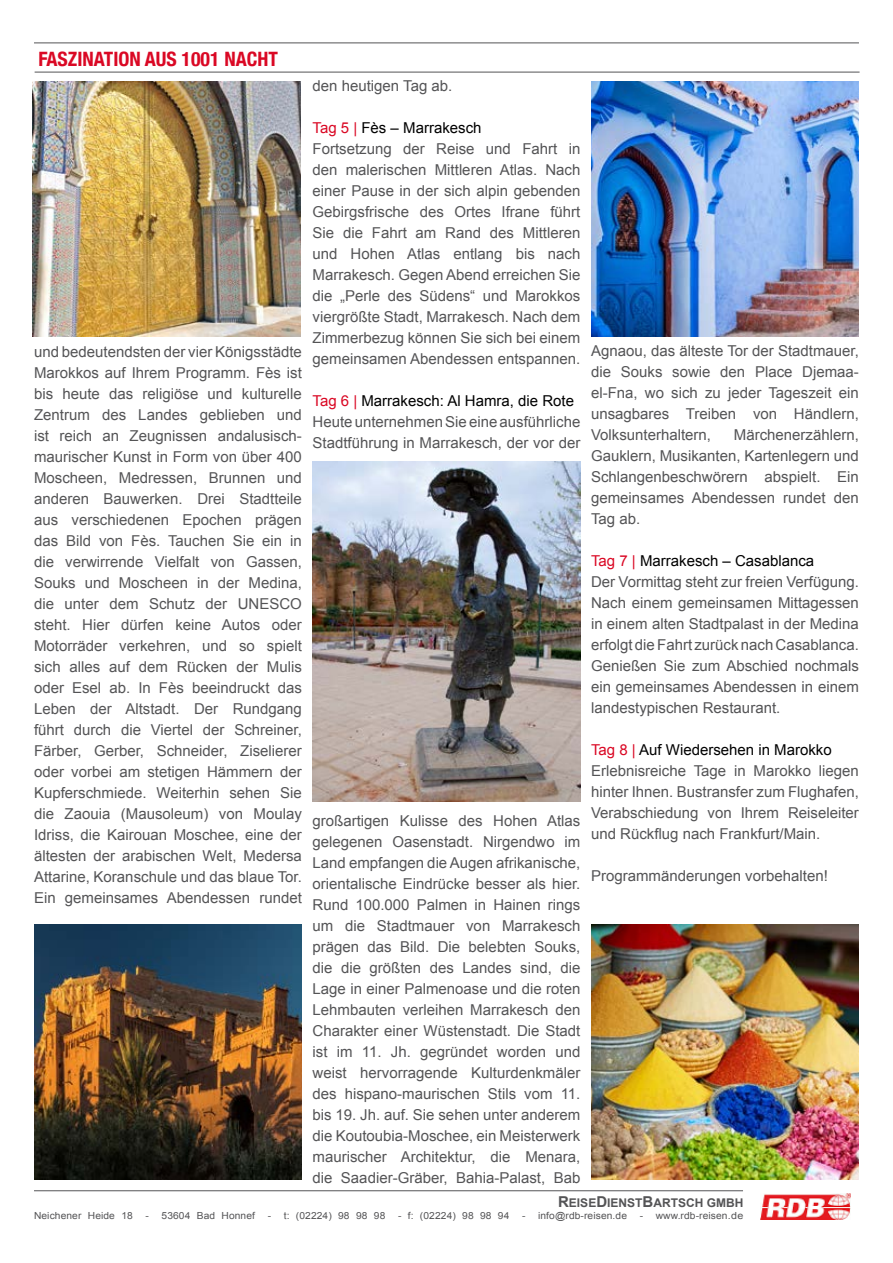
<style>
.page{position:relative;width:893px;height:1263px;background:#fff}
.page>*{position:absolute;margin:0;border:0;box-sizing:border-box;transform-origin:0 0}
.t1{font:700 condensed 19.8px "Helvetica Neue";color:#da0824}
.t2{font:15px/21px "Arial";color:#545456;text-align:justify}
.t3{font:700 12px "Arial";color:#545456}
.t4{font:9.75px "Arial";letter-spacing:.01em;color:#545456;scale:1.05 1}
.s1{color:#da0824}
.s2{color:#000}
.s3{font-size:15px}
</style>
<div class="page">
<img style="left:761px;top:1193px;width:89px;height:26px">
<hr style="left:34px;top:1190px;width:709px;height:1px;background:#545456">
<hr style="left:34px;top:43px;width:825px;height:1px;background:#545456">
<img style="left:313px;top:461px;width:267px;height:340px">
<img style="left:34px;top:924px;width:268px;height:255px">
<img style="left:33px;top:81px;width:267px;height:255px">
<img style="left:591px;top:81px;width:268px;height:255px">
<hr style="left:35px;top:72px;width:824px;height:1px;background:#545456">
<img style="left:591px;top:924px;width:268px;height:255px">
<h1 class="t1" style="left:39px;top:42px;width:241px">FASZINATION AUS 1001 NACHT</h1>
<p class="t2" style="left:34px;top:341px;width:269px">und bedeutendsten der vier Königsstädte Marokkos auf Ihrem Programm. Fès ist bis heute das religiöse und kulturelle Zentrum des Landes geblieben und ist reich an Zeugnissen andalusisch&shy;maurischer Kunst in Form von über 400<br>Moscheen, Medressen, Brunnen und anderen Bauwerken. Drei Stadtteile aus verschiedenen Epochen prägen das Bild von Fès. Tauchen Sie ein in die verwirrende Vielfalt von Gassen, Souks und Moscheen in der Medina, die unter dem Schutz der UNESCO steht. Hier dürfen keine Autos oder Motorräder verkehren, und so spielt sich alles auf dem Rücken der Mulis oder Esel ab. In Fès beeindruckt das Leben der Altstadt. Der Rundgang führt durch die Viertel der Schreiner, Färber, Gerber, Schneider, Ziselierer oder vorbei am stetigen Hämmern der Kupferschmiede. Weiterhin sehen Sie die Zaouia (Mausoleum) von Moulay Idriss, die Kairouan Moschee, eine der ältesten der arabischen Welt, Medersa Attarine, Koranschule und das blaue Tor.<br>Ein gemeinsames Abendessen rundet</p>
<p class="t2" style="left:313px;top:75px;width:141px">den heutigen Tag ab.</p>
<p class="t2" style="left:313px;top:117px;width:269px;text-align:left"><span class="s1">Tag 5 |</span> <span class="s2">Fès – Marrakesch<br></span>Fortsetzung der Reise und Fahrt in den malerischen Mittleren Atlas. Nach einer Pause in der sich alpin gebenden Gebirgsfrische des Ortes Ifrane führt Sie die Fahrt am Rand des Mittleren und Hohen Atlas entlang bis nach Marrakesch. Gegen Abend erreichen Sie die „Perle des Südens“ und Marokkos viergrößte Stadt, Marrakesch. Nach dem Zimmerbezug können Sie sich bei einem gemeinsamen Abendessen entspannen.</p>
<p class="t2" style="left:313px;top:390px;width:269px;text-align:left"><span class="s1">Tag 6 |</span> <span class="s2">Marrakesch: Al Hamra, die Rote<br></span>Heute unternehmen Sie eine ausführliche<br>Stadtführung in Marrakesch, der vor der</p>
<p class="t2" style="left:313px;top:810px;width:269px">großartigen Kulisse des Hohen Atlas gelegenen Oasenstadt. Nirgendwo im Land empfangen die Augen afrikanische, orientalische Eindrücke besser als hier.<br>Rund 100.000 Palmen in Hainen rings um die Stadtmauer von Marrakesch prägen das Bild. Die belebten Souks, die die größten des Landes sind, die Lage in einer Palmenoase und die roten Lehmbauten verleihen Marrakesch den Charakter einer Wüstenstadt. Die Stadt ist im 11. Jh. gegründet worden und weist hervorragende Kulturdenkmäler des hispano-maurischen Stils vom 11. bis 19. Jh. auf. Sie sehen unter anderem die Koutoubia-Moschee, ein Meisterwerk maurischer Architektur, die Menara, die Saadier-Gräber, Bahia-Palast, Bab</p>
<p class="t2" style="left:591px;top:340px;width:269px">Agnaou, das älteste Tor der Stadtmauer, die Souks sowie den Place Djemaa&shy;el-Fna, wo sich zu jeder Tageszeit ein unsagbares Treiben von Händlern, Volksunterhaltern,</p>
<p class="t2" style="left:591px;top:424px;width:269px;text-indent:143px">Märchenerzählern, Gauklern, Musikanten, Kartenlegern und Schlangenbeschwörern abspielt. Ein gemeinsames Abendessen rundet den Tag ab.</p>
<p class="t2" style="left:591px;top:550px;width:269px;text-align:left"><span class="s1">Tag 7 |</span> <span class="s2">Marrakesch – Casablanca<br></span>Der Vormittag steht zur freien Verfügung.<br>Nach einem gemeinsamen Mittagessen in einem alten Stadtpalast in der Medina erfolgt die Fahrt zurück nach Casablanca.<br>Genießen Sie zum Abschied nochmals ein gemeinsames Abendessen in einem landestypischen Restaurant.</p>
<p class="t2" style="left:591px;top:739px;width:269px;text-align:left"><span class="s1">Tag 8 |</span> <span class="s2">Auf Wiedersehen in Marokko </span>Erlebnisreiche Tage in Marokko liegen hinter Ihnen. Bustransfer zum Flughafen, Verabschiedung von Ihrem Reiseleiter und Rückflug nach Frankfurt/Main.</p>
<p class="t2" style="left:591px;top:865px;width:238px">Programmänderungen vorbehalten!</p>
<p class="t3" style="left:558px;top:1195px;width:187px"><span class="s3">R</span>EISE<span class="s3">D</span>IENST<span class="s3">B</span>ARTSCH GMBH</p>
<p class="t4" style="left:34px;top:1209px;width:96px">Neichener Heide 18</p>
<p class="t4" style="left:145px;top:1209px;width:106px">- 53604 Bad Honnef</p>
<p class="t4" style="left:268px;top:1209px;width:114px">- t: (02224) 98 98 98</p>
<p class="t4" style="left:398px;top:1209px;width:108px">- f: (02224) 98 98 94</p>
<p class="t4" style="left:522px;top:1209px;width:101px">- info@rdb-reisen.de</p>
<p class="t4" style="left:640px;top:1209px;width:100px">- www.rdb-reisen.de</p>
</div>
